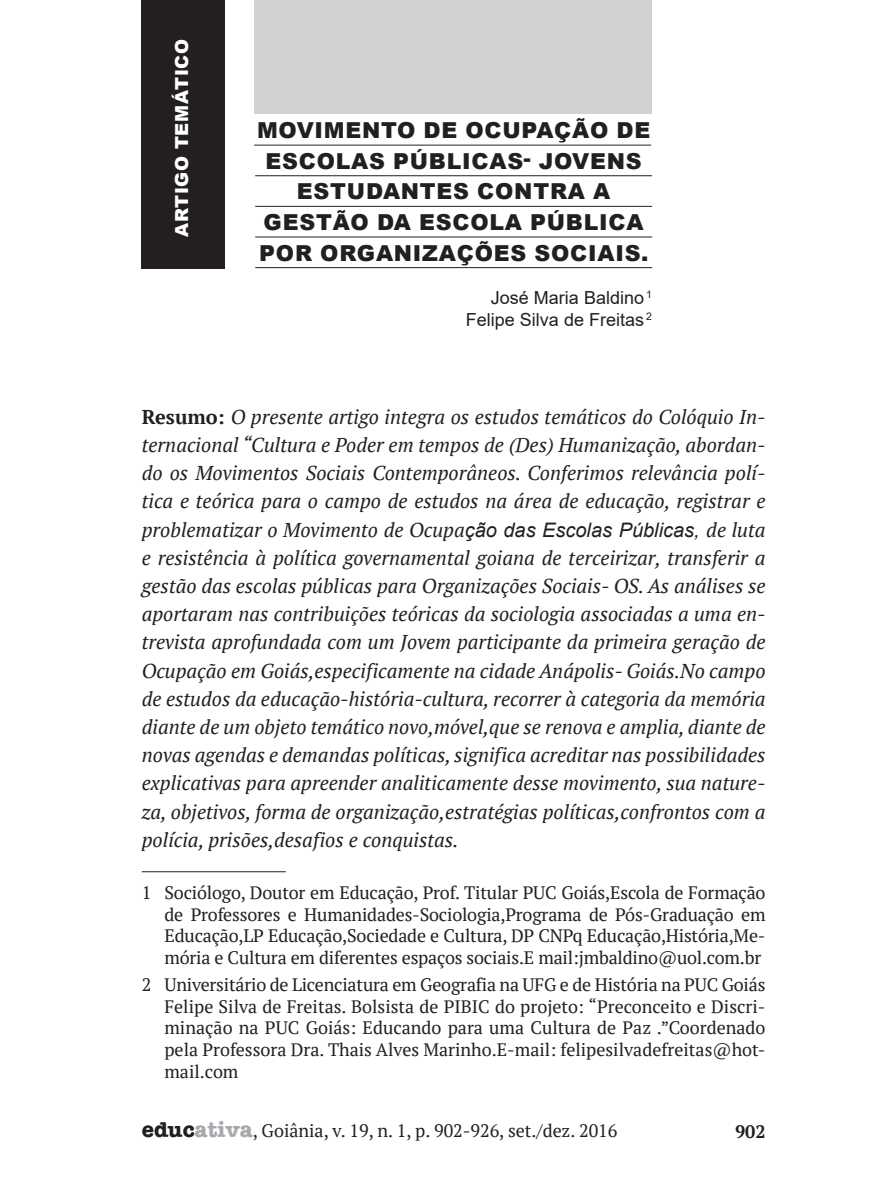
<style>
.page{position:relative;width:879px;height:1191px;background:#fff}
.page>*{position:absolute;margin:0;border:0;box-sizing:border-box;transform-origin:0 0}
.Titulo_do_Artigo{font:900 22px/30.8px "Arial";letter-spacing:.035em;color:#231f20;text-align:center}
.Resumo{font:italic 20px/28.2px "PT Serif";color:#231f20;text-align:justify}
.Notas{font:18px/21.6px "PT Serif";color:#231f20;text-align:justify}
.Autores{font:18px "Arial";color:#231f20}
.Titulo_do_Artigo-2{font:900 18px "Arial";letter-spacing:.035em;color:#fff}
.Corpo_do_Texto{font:700 18px "PT Serif";color:#231f20}
.s1{font-weight:700;font-style:normal}
.s2{font-family:"Arial"}
.s3{font-family:"Memorandum";font-weight:700;font-size:22px}
.s4{font-family:"Memorandum";font-weight:700;font-size:22px;color:#a8a9ad}
</style>
<div class="page">
<div style="left:254px;top:0;width:398px;height:113px;background:#d1d2d4"></div>
<hr style="left:254px;top:145px;width:397px;height:1px;background:#231f20">
<hr style="left:255px;top:175px;width:397px;height:1px;background:#231f20">
<hr style="left:255px;top:206px;width:397px;height:1px;background:#231f20">
<hr style="left:255px;top:236px;width:397px;height:1px;background:#231f20">
<hr style="left:255px;top:267px;width:397px;height:1px;background:#231f20">
<div style="left:142px;top:0;width:83px;height:268px;background:#231f20"></div>
<hr style="left:142px;top:871px;width:144px;height:1px;background:#231f20">
<p class="Titulo_do_Artigo-2" style="left:169px;top:237px;width:200px;rotate:-90deg">ARTIGO TEMÁTICO</p>
<p class="Titulo_do_Artigo" style="left:257px;top:114px;width:395px">MOVIMENTO DE OCUPAÇÃO DE<br>ESCOLAS PÚBLICAS- JOVENS<br>ESTUDANTES CONTRA A<br>GESTÃO DA ESCOLA PÚBLICA<br>POR ORGANIZAÇÕES SOCIAIS.</p>
<p class="Autores" style="left:491px;top:285px;width:163px">José Maria Baldino <sup>1</sup></p>
<p class="Autores" style="left:466px;top:307px;width:188px">Felipe Silva de Freitas <sup>2</sup></p>
<p class="Resumo" style="left:142px;top:402px;width:625px"><span class="s1">Resumo:</span> O presente artigo integra os estudos temáticos do Colóquio In&shy;ternacional “Cultura e Poder em tempos de (Des) Humanização, abordan&shy;do os Movimentos Sociais Contemporâneos. Conferimos relevância polí&shy;tica e teórica para o campo de estudos na área de educação, registrar e problematizar o Movimento de Ocupa<span class="s2">ção das Escolas Públicas,</span> de luta e resistência à política governamental goiana de terceirizar, transferir a gestão das escolas públicas para Organizações Sociais- OS. As análises se aportaram nas contribuições teóricas da sociologia associadas a uma en&shy;trevista aprofundada com um Jovem participante da primeira geração de Ocupação em Goiás,especificamente na cidade Anápolis- Goiás.No campo de estudos da educação-história-cultura, recorrer à categoria da memória diante de um objeto temático novo,móvel,que se renova e amplia, diante de novas agendas e demandas políticas, significa acreditar nas possibilidades explicativas para apreender analiticamente desse movimento, sua nature&shy;za, objetivos, forma de organização,estratégias políticas,confrontos com a polícia, prisões,desafios e conquistas.</p>
<p class="Notas" style="left:164px;top:881px;width:602px;text-indent:-23px">1 Sociólogo, Doutor em Educação, Prof. Titular PUC Goiás,Escola de Formação de Professores e Humanidades-Sociologia,Programa de Pós-Graduação em Educação,LP Educação,Sociedade e Cultura, DP CNPq Educação,História,Me&shy;mória e Cultura em diferentes espaços sociais.E mail:jmbaldino@uol.com.br</p>
<p class="Notas" style="left:164px;top:973px;width:602px;text-indent:-23px">2 Universitário de Licenciatura em Geografia na UFG e de História na PUC Goiás Felipe Silva de Freitas. Bolsista de PIBIC do projeto: “Preconceito e Discri&shy;minação na PUC Goiás: Educando para uma Cultura de Paz .”Coordenado pela Professora Dra. Thais Alves Marinho.E-mail: felipesilvadefreitas@hot&shy;mail.com</p>
<p class="Notas" style="left:142px;top:1119px;width:477px"><span class="s3">educ</span><span class="s4">ativa</span>, Goiânia, v. 19, n. 1, p. 902-926, set./dez. 2016</p>
<p class="Corpo_do_Texto" style="left:735px;top:1119px;width:32px">902</p>
</div>
